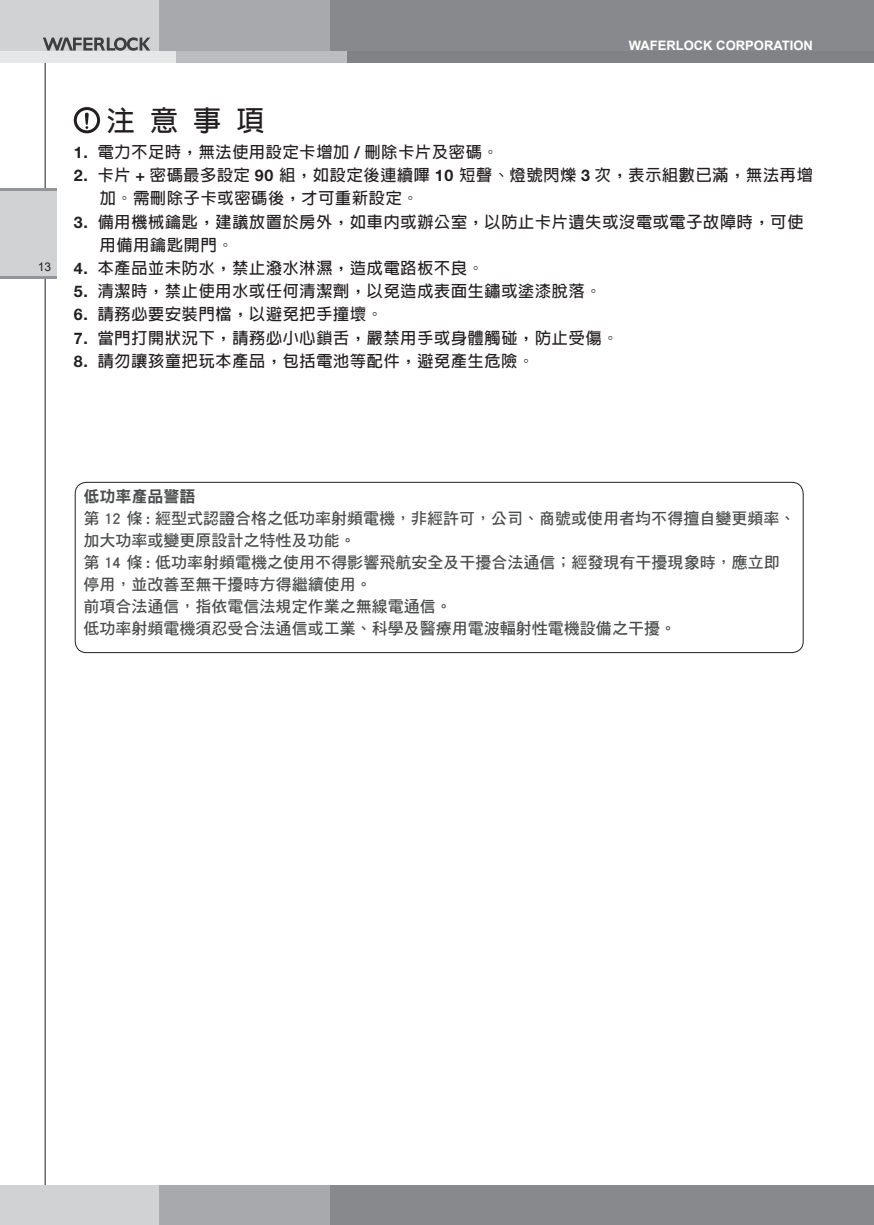
<style>
.page{position:relative;width:874px;height:1225px;background:#fff}
.page>*{position:absolute;margin:0;border:0;box-sizing:border-box;transform-origin:0 0}
.t1{font:700 28px "AR Hei B5";color:#231f20}
.t2{font:700 16px/23.2px "AR Hei B5";letter-spacing:.05em;color:#231f20}
.t3{font:16px/22px "DF Hei Std W7";color:#4b4c4d}
.t4{font:16px "DF Hei Std W9";color:#4b4c4d}
.t5{font:700 13px "Arial";color:#fff}
.t6{font:12px "Arial";color:#231f20}
.s1{font-family:"Helvetica Neue LT Std"}
</style>
<div class="page">
<hr style="left:45px;top:60px;width:1px;height:1135px;background:#231f20">
<div style="left:0;top:188px;width:56px;height:90px;background:linear-gradient(to right,#939598,#939598)"></div>
<div style="left:0;top:49px;width:873px;height:13px;background:#808285"></div>
<div style="left:159px;top:49px;width:187px;height:13px;background:#bcbdc0"></div>
<div style="left:0;top:49px;width:176px;height:13px;background:#e6e7e9"></div>
<div style="left:0;top:0;width:873px;height:50px;background:#87898c"></div>
<div style="left:0;top:0;width:159px;height:50px;background:#d1d2d4"></div>
<div style="left:159px;top:0;width:170px;height:50px;background:#a8a9ad"></div>
<div style="left:0;top:1185px;width:873px;height:40px;background:#87898c"></div>
<div style="left:0;top:1185px;width:159px;height:40px;background:#d1d2d4"></div>
<div style="left:159px;top:1185px;width:170px;height:40px;background:#a8a9ad"></div>
<div style="left:0;top:191px;width:56px;height:84px;background:#d1d2d4"></div>
<svg style="left:43px;top:37px;width:107px;height:14px"></svg>
<svg style="left:85px;top:113px;width:4px;height:16px"></svg>
<div style="left:74px;top:107px;width:26px;height:26px;border:3px solid #231f20;border-radius:50%"></div>
<div style="left:75px;top:482px;width:728px;height:171px;border:1px solid #231f20;border-radius:11px"></div>
<p class="t6" style="left:38px;top:258px;width:15px">13</p>
<p class="t5" style="left:628px;top:37px;width:185px">WAFERLOCK CORPORATION</p>
<h1 class="t1" style="left:107px;top:106px;width:159px">注 意 事 項</h1>
<p class="t2" style="left:74px;top:140px;width:426px"><span class="s1">1.</span> 電力不足時，無法使用設定卡增加 <span class="s1">/</span> 刪除卡片及密碼。</p>
<p class="t2" style="left:100px;top:164px;width:714px;text-indent:-26px"><span class="s1">2.</span> 卡片 <span class="s1">+</span> 密碼最多設定 <span class="s1">90</span> 組，如設定後連續嗶 <span class="s1">10</span> 短聲、燈號閃爍 <span class="s1">3</span> 次，表示組數已滿，無法再增加。需刪除子卡或密碼後，才可重新設定。</p>
<p class="t2" style="left:100px;top:210px;width:704px;text-indent:-26px"><span class="s1">3.</span> 備用機械鑰匙，建議放置於房外，如車內或辦公室，以防止卡片遺失或沒電或電子故障時，可使用備用鑰匙開門。</p>
<p class="t2" style="left:74px;top:256px;width:411px"><span class="s1">4.</span> 本產品並未防水，禁止潑水淋濕，造成電路板不良。</p>
<p class="t2" style="left:74px;top:280px;width:529px"><span class="s1">5.</span> 清潔時，禁止使用水或任何清潔劑，以免造成表面生鏽或塗漆脫落。</p>
<p class="t2" style="left:74px;top:303px;width:310px"><span class="s1">6.</span> 請務必要安裝門檔，以避免把手撞壞。</p>
<p class="t2" style="left:74px;top:326px;width:545px"><span class="s1">7.</span> 當門打開狀況下，請務必小心鎖舌，嚴禁用手或身體觸碰，防止受傷。</p>
<p class="t2" style="left:74px;top:349px;width:461px"><span class="s1">8.</span> 請勿讓孩童把玩本產品，包括電池等配件，避免產生危險。</p>
<p class="t4" style="left:83px;top:487px;width:114px">低功率產品警語</p>
<p class="t3" style="left:83px;top:507px;width:713px">第 12 條 : 經型式認證合格之低功率射頻電機，非經許可，公司、商號或使用者均不得擅自變更頻率、加大功率或變更原設計之特性及功能。<br>第 14 條 : 低功率射頻電機之使用不得影響飛航安全及干擾合法通信；經發現有干擾現象時，應立即停用，並改善至無干擾時方得繼續使用。<br>前項合法通信，指依電信法規定作業之無線電通信。<br>低功率射頻電機須忍受合法通信或工業、科學及醫療用電波輻射性電機設備之干擾。</p>
</div>
